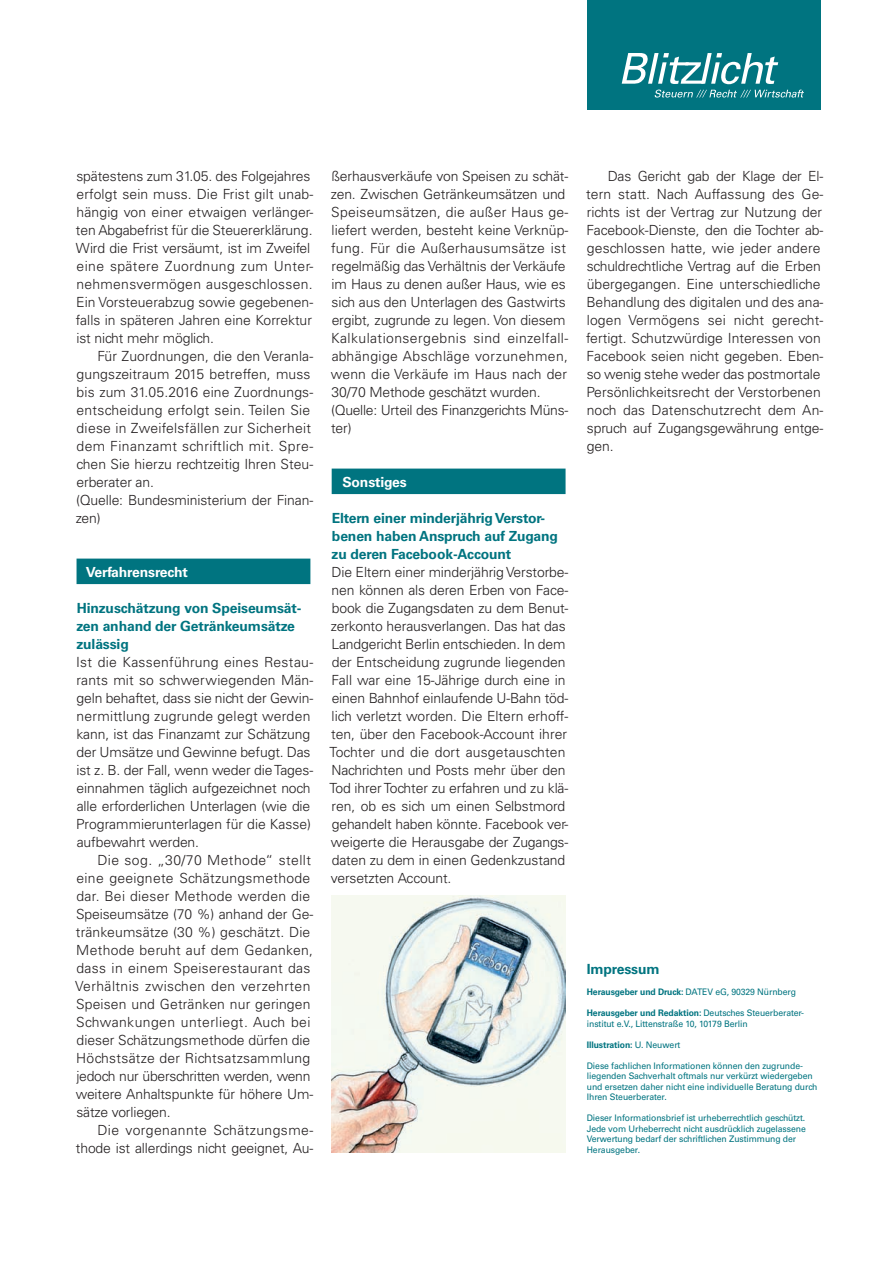
<style>
.page{position:relative;width:893px;height:1263px;background:#fff}
.page>*{position:absolute;margin:0;border:0;box-sizing:border-box;transform-origin:0 0}
.t1{font:300 13.95px/18px "Univers LT Std";color:#231f20}
.t2{font:700 13.95px/18px "Univers LT Std";letter-spacing:-.01em;color:#007480}
.t3{font:700 13.95px "Univers LT Std";letter-spacing:-.01em;color:#fff}
.t4{font:9px/10.5px "Univers LT Std";letter-spacing:-.01em;color:#007480;scale:.96 1}
.t5{font:700 9px "Univers LT Std";letter-spacing:-.01em;color:#007480;scale:.96 1}
.s1{font-weight:700}
.s2{font-weight:400}
</style>
<div class="page">
<div style="left:587px;top:0;width:234px;height:110px;background:#007480"></div>
<svg style="left:622px;top:53px;width:156px;height:31px"></svg>
<svg style="left:655px;top:90px;width:149px;height:8px"></svg>
<div style="left:332px;top:469px;width:234px;height:25px;background:#007480"></div>
<div style="left:77px;top:559px;width:233px;height:25px;background:#007480"></div>
<img style="left:332px;top:896px;width:234px;height:256px">
<p class="t1" style="left:76px;top:167px;width:239px">spätestens zum 31.05. des Folgejahres erfolgt sein muss. Die Frist gilt unab&shy;hängig von einer etwaigen verlänger&shy;ten Abgabefrist für die Steuererklärung.<br>Wird die Frist versäumt, ist im Zweifel eine spätere Zuordnung zum Unter&shy;nehmensvermögen ausgeschlossen.<br>Ein Vorsteuerabzug sowie gegebenen&shy;falls in späteren Jahren eine Korrektur ist nicht mehr möglich.</p>
<p class="t1" style="left:76px;top:347px;width:239px;text-indent:22px">Für Zuordnungen, die den Veranla&shy;gungszeitraum 2015 betreffen, muss bis zum 31.05.2016 eine Zuordnungs&shy;entscheidung erfolgt sein. Teilen Sie diese in Zweifelsfällen zur Sicherheit dem Finanzamt schriftlich mit. Spre&shy;chen Sie hierzu rechtzeitig Ihren Steu&shy;erberater an.<br>(Quelle: Bundesministerium der Finan&shy;zen)</p>
<p class="t3" style="left:86px;top:563px;width:104px">Verfahrensrecht</p>
<p class="t2" style="left:76px;top:599px;width:227px">Hinzuschätzung von Speiseumsät&shy;zen anhand der Getränkeumsätze zulässig</p>
<p class="t1" style="left:76px;top:653px;width:239px">Ist die Kassenführung eines Restau&shy;rants mit so schwerwiegenden Män&shy;geln behaftet, dass sie nicht der Gewin&shy;nermittlung zugrunde gelegt werden kann, ist das Finanzamt zur Schätzung der Umsätze und Gewinne befugt. Das ist z. B. der Fall, wenn weder die Tages&shy;einnahmen täglich aufgezeichnet noch alle erforderlichen Unterlagen (wie die Programmierunterlagen für die Kasse) aufbewahrt werden.</p>
<p class="t1" style="left:75px;top:851px;width:239px;text-indent:22px">Die sog. „30/70 Methode“ stellt eine geeignete Schätzungsmethode dar. Bei dieser Methode werden die Speiseumsätze (70 %) anhand der Ge&shy;tränkeumsätze (30 %) geschätzt. Die Methode beruht auf dem Gedanken, dass in einem Speiserestaurant das Verhältnis zwischen den verzehrten Speisen und Getränken nur geringen Schwankungen unterliegt. Auch bei dieser Schätzungsmethode dürfen die Höchstsätze der Richtsatzsammlung jedoch nur überschritten werden, wenn weitere Anhaltspunkte für höhere Um&shy;sätze vorliegen.</p>
<p class="t1" style="left:76px;top:1121px;width:239px;text-align:right">Die vorgenannte Schätzungsme&shy;thode ist allerdings nicht geeignet, Au-</p>
<p class="t1" style="left:331px;top:167px;width:239px">ßerhausverkäufe von Speisen zu schät&shy;zen. Zwischen Getränkeumsätzen und Speiseumsätzen, die außer Haus ge&shy;liefert werden, besteht keine Verknüp&shy;fung. Für die Außerhausumsätze ist regelmäßig das Verhältnis der Verkäufe im Haus zu denen außer Haus, wie es sich aus den Unterlagen des Gastwirts ergibt, zugrunde zu legen. Von diesem Kalkulationsergebnis sind einzelfall&shy;abhängige Abschläge vorzunehmen, wenn die Verkäufe im Haus nach der 30/70 Methode geschätzt wurden. (Quelle: Urteil des Finanzgerichts Müns&shy;ter)</p>
<p class="t3" style="left:342px;top:473px;width:66px">Sonstiges</p>
<p class="t2" style="left:331px;top:509px;width:228px">Eltern einer minderjährig Verstor&shy;benen haben Anspruch auf Zugang zu deren Facebook-Account</p>
<p class="t1" style="left:329px;top:563px;width:240px">Die Eltern einer minderjährig Verstorbe&shy;nen können als deren Erben von Face&shy;book die Zugangsdaten zu dem Benut&shy;zerkonto herausverlangen. Das hat das Landgericht Berlin entschieden. In dem der Entscheidung zugrunde liegenden Fall war eine 15-Jährige durch eine in einen Bahnhof einlaufende U-Bahn töd&shy;lich verletzt worden. Die Eltern erhoff&shy;ten, über den Facebook-Account ihrer Tochter und die dort ausgetauschten Nachrichten und Posts mehr über den Tod ihrer Tochter zu erfahren und zu klä&shy;ren, ob es sich um einen Selbstmord gehandelt haben könnte. Facebook ver&shy;weigerte die Herausgabe der Zugangs&shy;daten zu dem in einen Gedenkzustand versetzten Account.</p>
<p class="t1" style="left:586px;top:167px;width:239px;text-indent:21px">Das Gericht gab der Klage der El&shy;tern statt. Nach Auffassung des Ge&shy;richts ist der Vertrag zur Nutzung der Facebook-Dienste, den die Tochter ab&shy;geschlossen hatte, wie jeder andere schuldrechtliche Vertrag auf die Erben übergegangen. Eine unterschiedliche Behandlung des digitalen und des ana&shy;logen Vermögens sei nicht gerecht&shy;fertigt. Schutzwürdige Interessen von Facebook seien nicht gegeben. Eben&shy;so wenig stehe weder das postmortale Persönlichkeitsrecht der Verstorbenen noch das Datenschutzrecht dem An&shy;spruch auf Zugangsgewährung entge&shy;gen.</p>
<p class="t2" style="left:587px;top:960px;width:74px">Impressum</p>
<p class="t4" style="left:587px;top:987px;width:219px"><span class="s1">Herausgeber und Druck:</span> DATEV eG, 90329 Nürnberg</p>
<p class="t4" style="left:587px;top:1008px;width:228px"><span class="s1">Herausgeber und Redaktion:</span> Deutsches Steuerberater&shy;institut e.V., Littenstraße 10, 10179 Berlin</p>
<p class="t5" style="left:587px;top:1039px;width:99px">Illustration: <span class="s2">U. Neuwert</span></p>
<p class="t4" style="left:587px;top:1060px;width:242px">Diese fachlichen Informationen können den zugrunde&shy;liegenden Sachverhalt oftmals nur verkürzt wiedergeben und ersetzen daher nicht eine individuelle Beratung durch Ihren Steuerberater.</p>
<p class="t4" style="left:587px;top:1113px;width:230px">Dieser Informationsbrief ist urheberrechtlich geschützt.<br>Jede vom Urheberrecht nicht ausdrücklich zugelassene Verwertung bedarf der schriftlichen Zustimmung der Herausgeber.</p>
</div>
